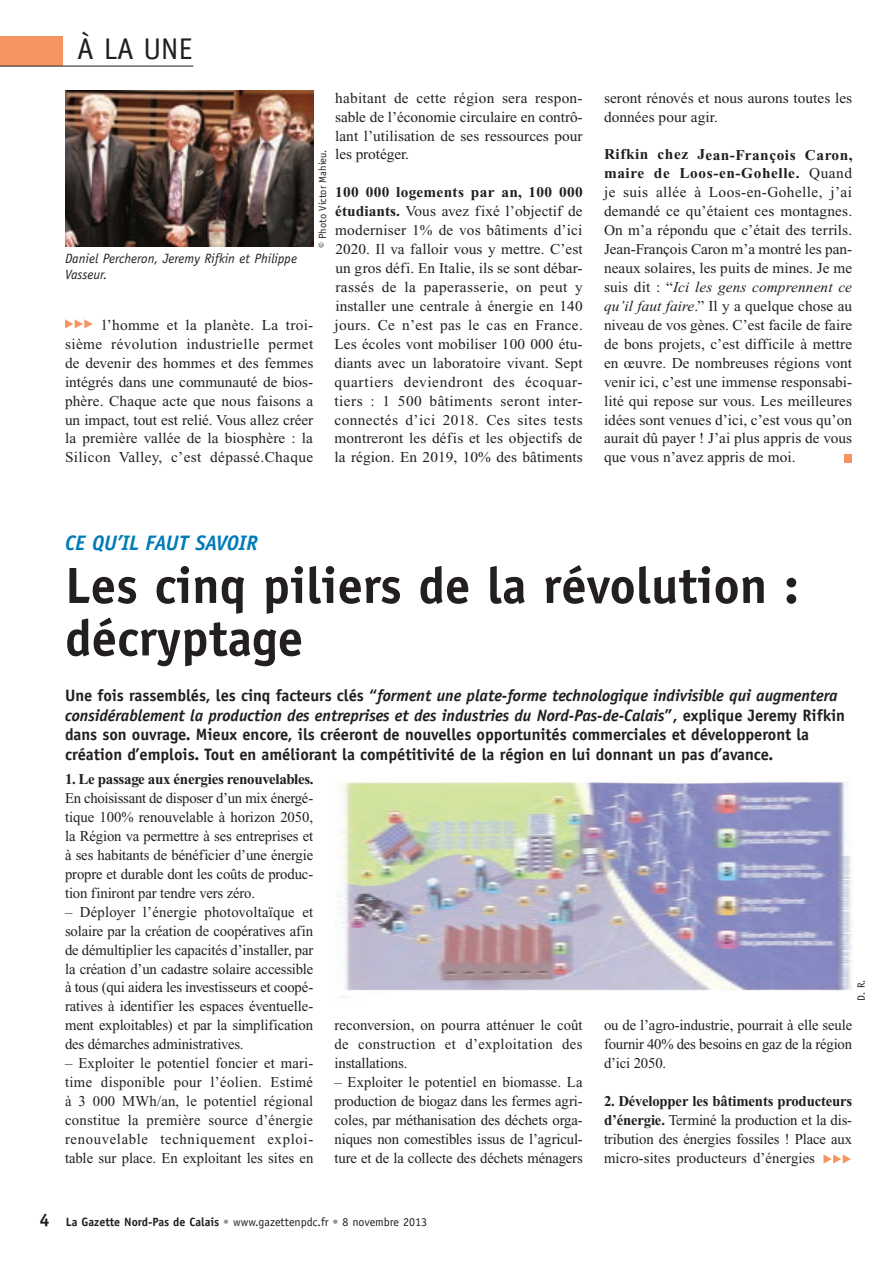
<style>
.page{position:relative;width:896px;height:1266px;background:#fff}
.page>*{position:absolute;margin:0;border:0;box-sizing:border-box;transform-origin:0 0}
.t1{font:700 51px/52.5px "Officina Sans";color:#231f20}
.t2{font:30px "Officina Sans";color:#231f20}
.t3{font:italic 700 21px "Officina Sans";color:#007cb6}
.t4{font:700 16.5px/19.8px "Officina Sans";letter-spacing:-.005em;color:#231f20}
.t5{font:15px/18.9px "Times New Roman";color:#231f20;text-align:justify}
.t6{font:700 15px "Times New Roman";letter-spacing:-.02em;color:#231f20}
.t7{font:italic 13.5px/16.2px "Officina Sans";color:#231f20}
.t8{font:12px "Officina Sans";color:#231f20}
.t9{font:10.5px "Officina Sans";color:#231f20}
.s1{font-weight:700}
.s2{font-style:italic}
.s3{font-weight:700;font-size:18px}
.s4{color:#939598}
</style>
<div class="page">
<div style="left:0;top:36px;width:63px;height:30px;background:#f79562"></div>
<hr style="left:0;top:66px;width:193px;height:1px;background:#231f20">
<div style="left:844px;top:454px;width:8px;height:8px;background:#f79562"></div>
<img style="left:65px;top:91px;width:249px;height:156px">
<img style="left:335px;top:782px;width:517px;height:215px">
<svg style="left:823px;top:1154px;width:27px;height:9px"></svg>
<svg style="left:65px;top:319px;width:28px;height:9px"></svg>
<h2 class="t2" style="left:77px;top:32px;width:117px">à LA UNE</h2>
<p class="t5" style="left:335px;top:88px;width:249px">habitant de cette région sera respon&shy;sable de l’économie circulaire en contrô&shy;lant l’utilisation de ses ressources pour les protéger.</p>
<p class="t5" style="left:334px;top:183px;width:250px"><span class="s1">100 000 logements par an, 100 000 étudiants.</span> Vous avez fixé l’objectif de moderniser 1% de vos bâtiments d’ici 2020. Il va falloir vous y mettre. C’est un gros défi. En Italie, ils se sont débar&shy;rassés de la paperasserie, on peut y installer une centrale à énergie en 140 jours. Ce n’est pas le cas en France.<br>Les écoles vont mobiliser 100 000 étu&shy;diants avec un laboratoire vivant. Sept quartiers deviendront des écoquar&shy;tiers : 1 500 bâtiments seront inter&shy;connectés d’ici 2018. Ces sites tests montreront les défis et les objectifs de la région. En 2019, 10% des bâtiments</p>
<p class="t9" style="left:316px;top:248px;width:100px;rotate:-90deg">© Photo Victor Mahieu.</p>
<p class="t7" style="left:65px;top:250px;width:233px">Daniel Percheron, Jeremy Rifkin et Philippe<br>Vasseur.</p>
<p class="t5" style="left:65px;top:315px;width:250px;text-indent:37px">l’homme et la planète. La troi&shy;sième révolution industrielle permet de devenir des hommes et des femmes intégrés dans une communauté de bios&shy;phère. Chaque acte que nous faisons a un impact, tout est relié. Vous allez créer la première vallée de la biosphère : la Silicon Valley, c’est dépassé.Chaque</p>
<p class="t5" style="left:604px;top:88px;width:249px">seront rénovés et nous aurons toutes les données pour agir.</p>
<p class="t5" style="left:604px;top:145px;width:250px"><span class="s1">Rifkin chez Jean-François Caron, maire de Loos-en-Gohelle.</span> Quand je suis allée à Loos-en-Gohelle, j’ai demandé ce qu’étaient ces montagnes.<br>On m’a répondu que c’était des terrils.<br>Jean-François Caron m’a montré les pan&shy;neaux solaires, les puits de mines. Je me suis dit : “<span class="s2">Ici les gens comprennent ce qu’il faut faire</span>.” Il y a quelque chose au niveau de vos gènes. C’est facile de faire de bons projets, c’est difficile à mettre en œuvre. De nombreuses régions vont venir ici, c’est une immense responsabi&shy;lité qui repose sur vous. Les meilleures idées sont venues d’ici, c’est vous qu’on aurait dû payer ! J’ai plus appris de vous que vous n’avez appris de moi.</p>
<h3 class="t3" style="left:65px;top:530px;width:194px">CE QU’IL FAUT SAVOIR</h3>
<h1 class="t1" style="left:65px;top:558px;width:735px">Les cinq piliers de la révolution : décryptage</h1>
<p class="t4" style="left:65px;top:685px;width:781px">Une fois rassemblés, les cinq facteurs clés “<span class="s2">forment une plate-forme technologique indivisible qui augmentera considérablement la production des entreprises et des industries du Nord-Pas-de-Calais</span>”, explique Jeremy Rifkin dans son ouvrage. Mieux encore, ils créeront de nouvelles opportunités commerciales et développeront la création d’emplois. Tout en améliorant la compétitivité de la région en lui donnant un pas d’avance.</p>
<p class="t6" style="left:65px;top:770px;width:250px">1. Le passage aux énergies renouvelables.</p>
<p class="t5" style="left:65px;top:788px;width:250px">En choisissant de disposer d’un mix énergé&shy;tique 100% renouvelable à horizon 2050, la Région va permettre à ses entreprises et à ses habitants de bénéficier d’une énergie propre et durable dont les coûts de produc&shy;tion finiront par tendre vers zéro.</p>
<p class="t5" style="left:65px;top:902px;width:250px">– Déployer l’énergie photovoltaïque et solaire par la création de coopératives afin de démultiplier les capacités d’installer, par la création d’un cadastre solaire accessible à tous (qui aidera les investisseurs et coopé&shy;ratives à identifier les espaces éventuelle&shy;ment exploitables) et par la simplification des démarches administratives.</p>
<p class="t5" style="left:65px;top:1053px;width:250px">– Exploiter le potentiel foncier et mari&shy;time disponible pour l’éolien. Estimé à 3 000 MWh/an, le potentiel régional constitue la première source d’énergie renouvelable techniquement exploi&shy;table sur place. En exploitant les sites en</p>
<p class="t9" style="left:855px;top:1000px;width:22px;rotate:-90deg">D. R.</p>
<p class="t5" style="left:604px;top:1015px;width:250px">ou de l’agro-industrie, pourrait à elle seule fournir 40% des besoins en gaz de la région d’ici 2050.</p>
<p class="t5" style="left:604px;top:1091px;width:250px"><span class="s1">2. Développer les bâtiments producteurs d’énergie.</span> Terminé la production et la dis&shy;tribution des énergies fossiles ! Place aux micro-sites producteurs d’énergies</p>
<p class="t5" style="left:334px;top:1015px;width:249px">reconversion, on pourra atténuer le coût de construction et d’exploitation des installations.</p>
<p class="t5" style="left:334px;top:1072px;width:250px">– Exploiter le potentiel en biomasse. La production de biogaz dans les fermes agri&shy;coles, par méthanisation des déchets orga&shy;niques non comestibles issus de l’agricul&shy;ture et de la collecte des déchets ménagers</p>
<p class="t8" style="left:40px;top:1214px;width:389px"><span class="s3">4</span> <span class="s1">La Gazette N ord‑Pas de Calais</span> <span class="s4">•</span> www.gazettenpdc.fr <span class="s4">•</span> 8 novembre 2013</p>
</div>
